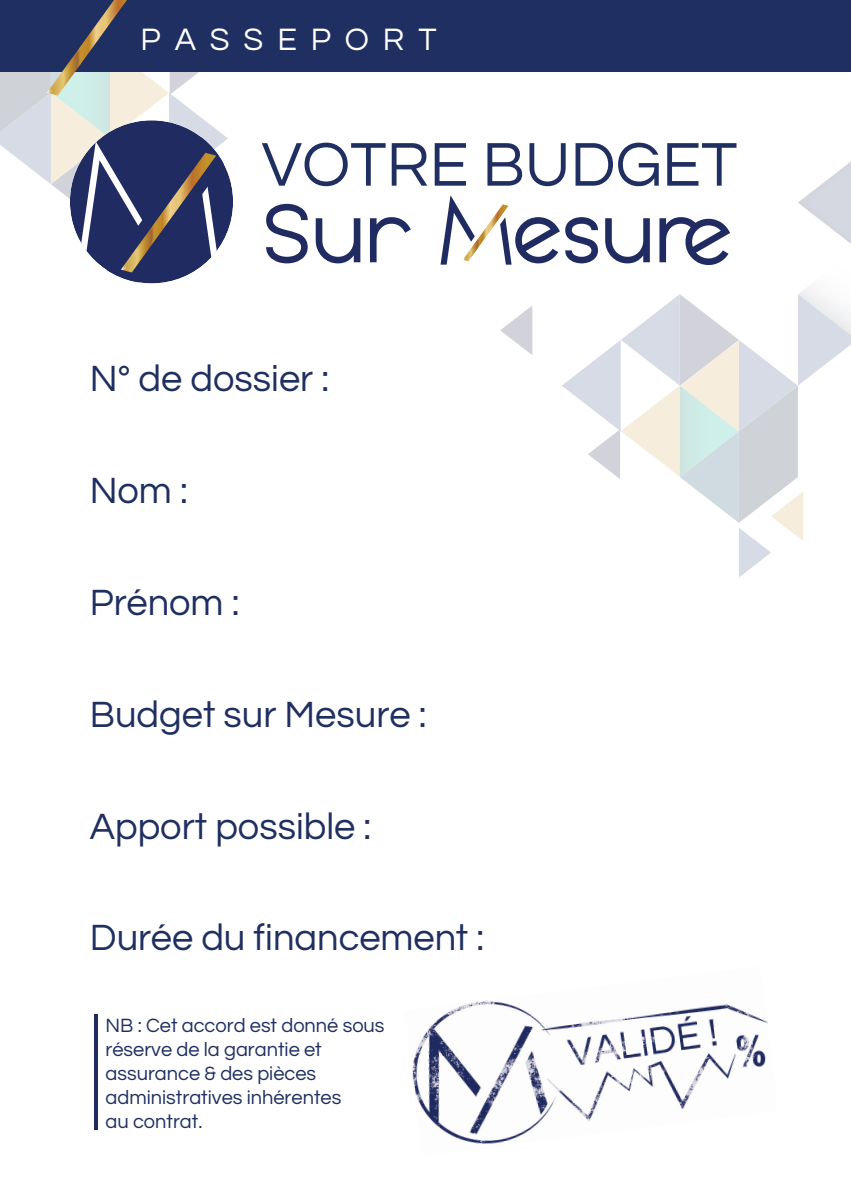
<style>
.page{position:relative;width:851px;height:1191px;background:#fff}
.page>*{position:absolute;margin:0;border:0;box-sizing:border-box;transform-origin:0 0}
.t1{font:64.2px "Questrial";color:#202f61}
.t2{font:38px "Questrial";color:#202f61}
.t3{font:32.2px "Questrial";letter-spacing:.43em;color:#fff}
.t4{font:20px/24px "Questrial";color:#202f61}
</style>
<div class="page">
<svg style="left:266px;top:204px;width:41px;height:59px"></svg>
<svg style="left:315px;top:218px;width:45px;height:45px"></svg>
<svg style="left:370px;top:217px;width:41px;height:45px"></svg>
<svg style="left:440px;top:162px;width:410px;height:415px"></svg>
<div style="left:0;top:0;width:850px;height:72px;background:#202f61"></div>
<img style="left:412px;top:1000px;width:356px;height:144px">
<svg style="left:0;top:0;width:233px;height:283px"></svg>
<hr style="left:94px;top:1014px;width:4px;height:116px;background:#202b61">
<h3 class="t3" style="left:141px;top:23px;width:297px">PASSEPORT</h3>
<h1 class="t1" style="left:262px;top:133px;width:477px">VOTRE BUDGET</h1>
<h2 class="t2" style="left:90px;top:360px;width:241px">N° de dossier :</h2>
<h2 class="t2" style="left:90px;top:472px;width:99px">Nom :</h2>
<h2 class="t2" style="left:90px;top:584px;width:151px">Prénom :</h2>
<h2 class="t2" style="left:90px;top:695px;width:338px">Budget sur Mesure :</h2>
<h2 class="t2" style="left:90px;top:807px;width:283px">Apport possible :</h2>
<h2 class="t2" style="left:90px;top:919px;width:395px">Durée du financement :</h2>
<p class="t4" style="left:105px;top:1013px;width:280px">NB : Cet accord est donné sous réserve de la garantie et assurance &amp; des pièces administratives inhérentes<br>au contrat.</p>
</div>
